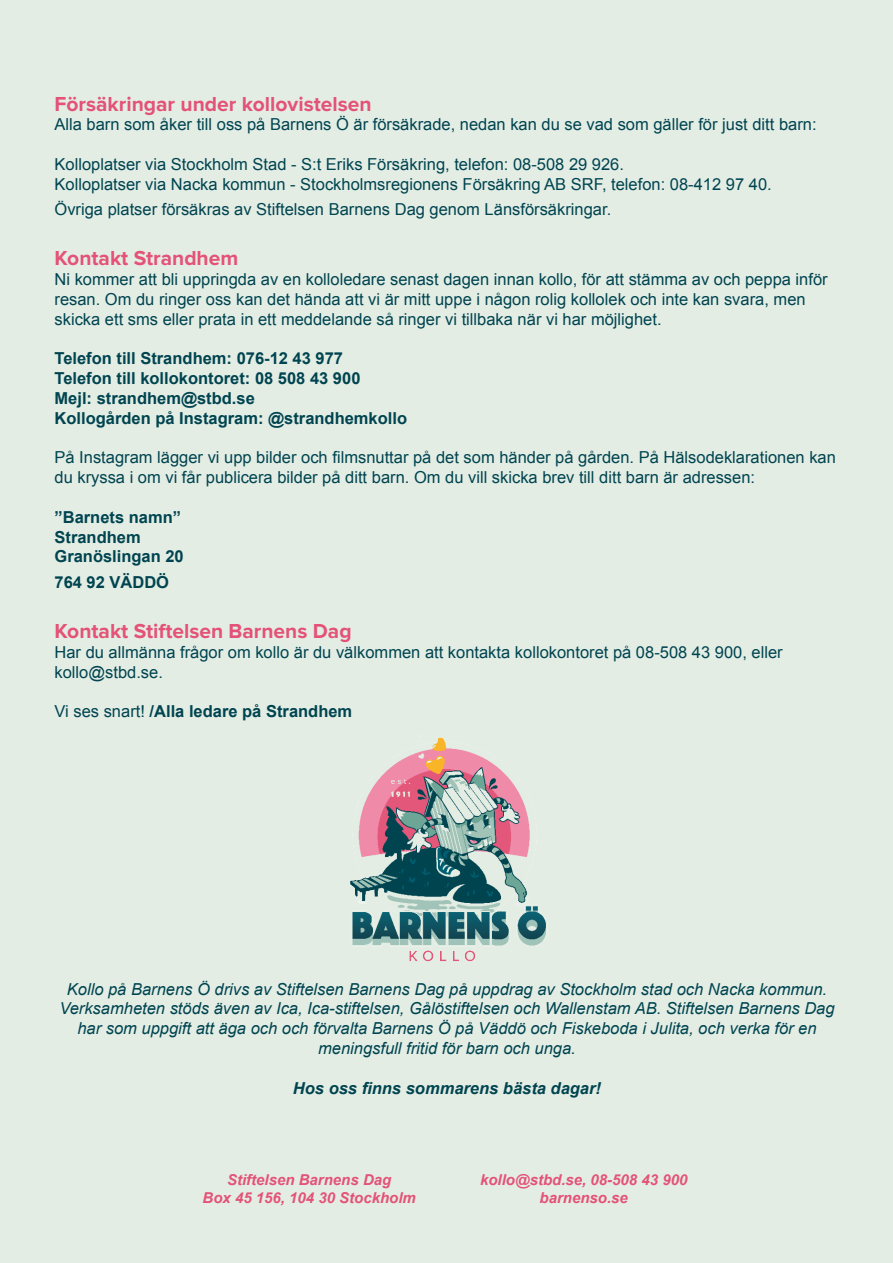
<style>
.page{position:relative;width:893px;height:1263px;background:#e3ede4}
.page>*{position:absolute;margin:0;border:0;box-sizing:border-box;transform-origin:0 0}
.t1{font:700 21px "Proxima Nova";color:#e45277}
.t2{font:16.5px/19.8px "Arial";color:#004450}
.t3{font:italic 16.5px/19.8px "Arial";color:#004450;text-align:center}
.t4{font:700 16.5px "Arial";color:#004450}
.t5{font:italic 700 16.5px "Arial";color:#004450}
.t6{font:italic 700 15px "Arial";color:#e45277}
.s1{font-weight:400}
</style>
<div class="page">
<img style="left:342px;top:728px;width:211px;height:238px">
<p class="t1" style="left:55px;top:94px;width:318px">Försäkringar under kollovistelsen</p>
<p class="t2" style="left:55px;top:115px;width:764px">Alla barn som åker till oss på Barnens Ö är försäkrade, nedan kan du se vad som gäller för just ditt barn:</p>
<p class="t2" style="left:55px;top:154px;width:571px">Kolloplatser via Stockholm Stad - S:t Eriks Försäkring, telefon: 08-508 29 926.</p>
<p class="t2" style="left:55px;top:174px;width:719px">Kolloplatser via Nacka kommun - Stockholmsregionens Försäkring AB SRF, telefon: 08-412 97 40.</p>
<p class="t2" style="left:55px;top:199px;width:558px">Övriga platser försäkras av Stiftelsen Barnens Dag genom Länsförsäkringar.</p>
<p class="t1" style="left:55px;top:249px;width:185px">Kontakt Strandhem</p>
<p class="t2" style="left:55px;top:270px;width:775px">Ni kommer att bli uppringda av en kolloledare senast dagen innan kollo, för att stämma av och peppa inför resan. Om du ringer oss kan det hända att vi är mitt uppe i någon rolig kollolek och inte kan svara, men skicka ett sms eller prata in ett meddelande så ringer vi tillbaka när vi har möjlighet.</p>
<p class="t4" style="left:55px;top:348px;width:290px">Telefon till Strandhem: 076-12 43 977</p>
<p class="t4" style="left:55px;top:368px;width:307px">Telefon till kollokontoret: 08 508 43 900</p>
<p class="t4" style="left:55px;top:387px;width:202px">Mejl: strandhem@stbd.se</p>
<p class="t4" style="left:55px;top:407px;width:354px">Kollogården på Instagram: @strandhemkollo</p>
<p class="t2" style="left:55px;top:448px;width:783px">På Instagram lägger vi upp bilder och filmsnuttar på det som händer på gården. På Hälsodeklarationen kan du kryssa i om vi får publicera bilder på ditt barn. Om du vill skicka brev till ditt barn är adressen:</p>
<p class="t4" style="left:55px;top:506px;width:128px">”Barnets namn”</p>
<p class="t4" style="left:55px;top:526px;width:88px">Strandhem</p>
<p class="t4" style="left:55px;top:546px;width:131px">Granöslingan 20</p>
<p class="t4" style="left:55px;top:571px;width:116px">764 92 VÄDDÖ</p>
<p class="t1" style="left:55px;top:621px;width:299px">Kontakt Stiftelsen Barnens Dag</p>
<p class="t2" style="left:55px;top:642px;width:730px">Har du allmänna frågor om kollo är du välkommen att kontakta kollokontoret på 08-508 43 900, eller</p>
<p class="t2" style="left:55px;top:662px;width:110px">kollo@stbd.se.</p>
<p class="t4" style="left:55px;top:701px;width:299px"><span class="s1">Vi ses snart!</span> /Alla ledare på Strandhem</p>
<p class="t3" style="left:59px;top:979px;width:777px">Kollo på Barnens Ö drivs av Stiftelsen Barnens Dag på uppdrag av Stockholm stad och Nacka kommun.<br>Verksamheten stöds även av Ica, Ica-stiftelsen, Gålöstiftelsen och Wallenstam AB. Stiftelsen Barnens Dag har som uppgift att äga och och förvalta Barnens Ö på Väddö och Fiskeboda i Julita, och verka för en</p>
<p class="t3" style="left:318px;top:1038px;width:259px">meningsfull fritid för barn och unga.</p>
<p class="t5" style="left:293px;top:1077px;width:310px">Hos oss finns sommarens bästa dagar!</p>
<p class="t6" style="left:227px;top:1170px;width:166px">Stiftelsen Barnens Dag</p>
<p class="t6" style="left:202px;top:1188px;width:215px">Box 45 156, 104 30 Stockholm</p>
<p class="t6" style="left:480px;top:1170px;width:209px">kollo@stbd.se, 08-508 43 900</p>
<p class="t6" style="left:540px;top:1188px;width:90px">barnenso.se</p>
</div>
